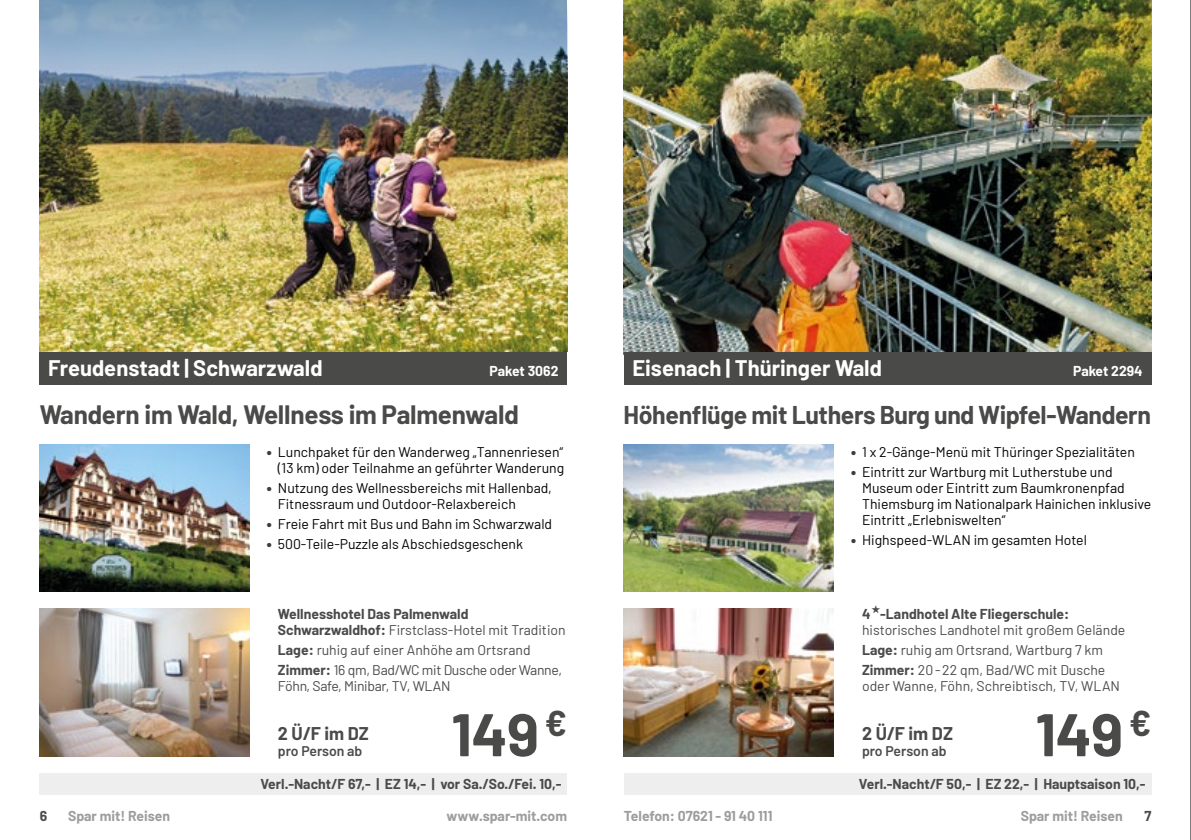
<style>
.page{position:relative;width:1191px;height:840px;background:#fff}
.page>*{position:absolute;margin:0;border:0;box-sizing:border-box;transform-origin:0 0}
.t1{font:700 60px "Barlow";letter-spacing:-.01em;color:#4a4a49}
.t2{font:700 26px "Barlow";letter-spacing:-.01em;color:#4a4a49}
.t3{font:700 25.2px "Barlow";letter-spacing:-.015em;color:#4a4a49}
.t4{font:700 22px "Barlow";color:#fff}
.t5{font:700 18px "Barlow";color:#4a4a49}
.t6{font:14px/16px "Barlow";color:#000}
.t7{font:14px/20px "Barlow";color:#4a4a49}
.t8{font:700 14px/16px "Barlow";color:#4a4a49}
.t9{font:700 14px "Barlow";color:#9d9d9c}
.t10{font:14px "Barlow";letter-spacing:-.02em;color:#4a4a49}
.t11{font:600 14px "Barlow";color:#4a4a49}
.t12{font:700 14px "Barlow";color:#fff}
.s1{font-size:18.2px;color:#3c3c3b}
.s2{font-weight:400}
.s3{font-weight:700}
</style>
<div class="page">
<img style="left:40px;top:131px;width:527px;height:221px">
<img style="left:40px;top:444px;width:209px;height:147px">
<img style="left:40px;top:608px;width:209px;height:148px">
<div style="left:40px;top:352px;width:527px;height:32px;background:#4a4a49"></div>
<div style="left:40px;top:773px;width:527px;height:21px;background:#eee"></div>
<img style="left:40px;top:0;width:527px;height:131px">
<img style="left:624px;top:0;width:527px;height:352px">
<img style="left:624px;top:444px;width:209px;height:147px">
<img style="left:624px;top:608px;width:209px;height:148px">
<div style="left:624px;top:352px;width:527px;height:32px;background:#4a4a49"></div>
<div style="left:624px;top:773px;width:527px;height:21px;background:#eee"></div>
<hr style="left:1190px;top:0;width:1px;height:839px;background:#000">
<h3 class="t4" style="left:48px;top:354px;width:276px">Freudenstadt | Schwarzwald</h3>
<p class="t12" style="left:489px;top:362px;width:70px">Paket 3062</p>
<h2 class="t2" style="left:40px;top:398px;width:480px">Wandern im Wald, Wellness im Palmenwald</h2>
<p class="t6" style="left:266px;top:443px;width:299px;text-align:right"><span class="s1">•</span> Lunchpaket für den Wanderweg „Tannenriesen“ (13 km) oder Teilnahme an geführter Wanderung</p>
<p class="t6" style="left:278px;top:479px;width:275px;text-indent:-11px"><span class="s1">•</span> Nutzung des Wellnessbereichs mit Hallenbad,<br>Fitnessraum und Outdoor-Relaxbereich</p>
<p class="t6" style="left:266px;top:515px;width:287px"><span class="s1">•</span> Freie Fahrt mit Bus und Bahn im Schwarzwald</p>
<p class="t6" style="left:266px;top:535px;width:258px"><span class="s1">•</span> 500-Teile-Puzzle als Abschiedsgeschenk</p>
<p class="t8" style="left:278px;top:605px;width:289px">Wellnesshotel Das Palmenwald<br>Schwarzwaldhof: <span class="s2">Firstclass-Hotel mit Tradition</span></p>
<p class="t7" style="left:278px;top:638px;width:286px"><span class="s3">Lage:</span> ruhig auf einer Anhöhe am Ortsrand<br><span class="s3">Zimmer:</span> 16 qm, Bad/WC mit Dusche oder Wanne,</p>
<p class="t10" style="left:278px;top:676px;width:174px">Föhn, Safe, Minibar, TV, WLAN</p>
<p class="t5" style="left:278px;top:722px;width:92px">2 Ü/F im DZ</p>
<p class="t11" style="left:278px;top:742px;width:86px">pro Person ab</p>
<h1 class="t1" style="left:451px;top:697px;width:117px">149 <sup>€</sup></h1>
<p class="t8" style="left:260px;top:775px;width:302px">Verl.-Nacht/F 67,- | EZ 14,- | vor Sa./So./Fei. 10,-</p>
<h3 class="t4" style="left:632px;top:354px;width:251px">Eisenach | Thüringer Wald</h3>
<p class="t12" style="left:1073px;top:362px;width:71px">Paket 2294</p>
<h3 class="t3" style="left:623px;top:398px;width:529px">Höhenflüge mit Luthers Burg und Wipfel-Wandern</h3>
<p class="t6" style="left:850px;top:443px;width:286px"><span class="s1">•</span> 1 x 2-Gänge-Menü mit Thüringer Spezialitäten</p>
<p class="t6" style="left:862px;top:463px;width:291px;text-indent:-11px"><span class="s1">•</span> Eintritt zur Wartburg mit Lutherstube und Museum oder Eintritt zum Baumkronenpfad Thiemsburg im Nationalpark Hainichen inklusive Eintritt „Erlebniswelten“</p>
<p class="t6" style="left:850px;top:531px;width:238px"><span class="s1">•</span> Highspeed-WLAN im gesamten Hotel</p>
<p class="t8" style="left:862px;top:605px;width:209px">4 -Landhotel Alte Fliegerschule:</p>
<p class="t7" style="left:862px;top:619px;width:265px">historisches Landhotel mit großem Gelände<br><span class="s3">Lage:</span> ruhig am Ortsrand, Wartburg 7 km<br><span class="s3">Zimmer:</span> 20-22 qm, Bad/WC mit Dusche</p>
<p class="t7" style="left:862px;top:674px;width:259px">oder Wanne, Föhn, Schreibtisch, TV, WLAN</p>
<p class="t5" style="left:862px;top:722px;width:92px">2 Ü/F im DZ</p>
<p class="t11" style="left:862px;top:742px;width:86px">pro Person ab</p>
<h1 class="t1" style="left:1035px;top:697px;width:117px">149 <sup>€</sup></h1>
<p class="t8" style="left:859px;top:775px;width:288px">Verl.-Nacht/F 50,- | EZ 22,- | Hauptsaison 10,-</p>
<p class="t8" style="left:40px;top:807px;width:9px">6</p>
<p class="t9" style="left:68px;top:807px;width:104px">Spar mit! Reisen</p>
<p class="t9" style="left:446px;top:807px;width:122px">www.spar-mit.com</p>
<p class="t9" style="left:624px;top:807px;width:150px">Telefon: 07621 - 91 40 111</p>
<p class="t9" style="left:1020px;top:807px;width:104px">Spar mit! Reisen</p>
<p class="t8" style="left:1144px;top:807px;width:8px">7</p>
</div>
